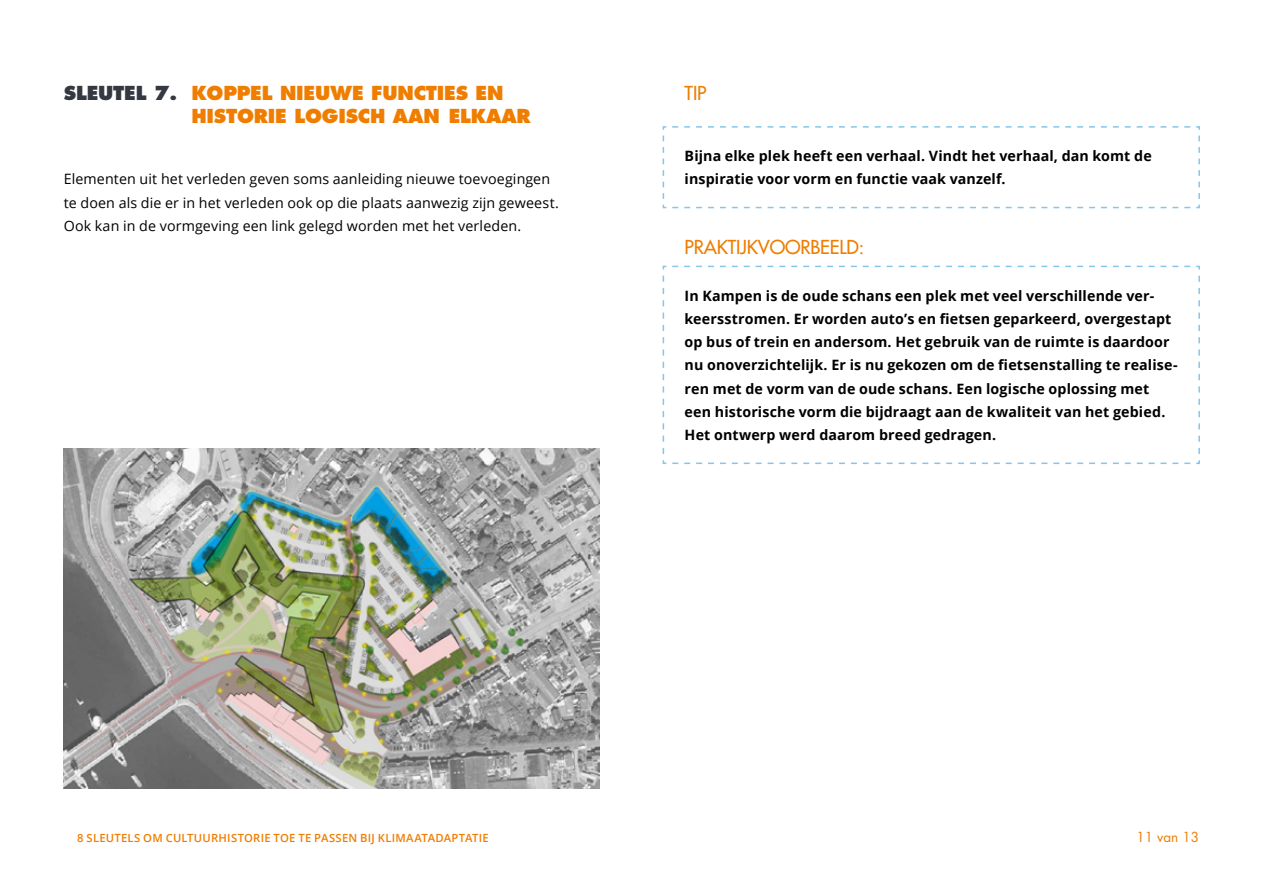
<style>
.page{position:relative;width:1263px;height:893px;background:#fff}
.page>*{position:absolute;margin:0;border:0;box-sizing:border-box;transform-origin:0 0}
.t1{font:800 18.75px/23.2px "Futura";letter-spacing:-.01em;color:#ef7d00}
.t2{font:18.75px "Futura";letter-spacing:-.01em;color:#ef7d00}
.t3{font:700 14.25px/23.2px "Open Sans";letter-spacing:.01em;color:#000}
.t4{font:14.25px/23.2px "Open Sans";letter-spacing:.01em;color:#000}
.t5{font:13.5px "Futura";color:#ef7d00}
.t6{font:600 11.25px "Open Sans";letter-spacing:.02em;color:#ef7d00}
.s1{color:#343841}
</style>
<div class="page">
<svg style="left:662px;top:126px;width:538px;height:83px"></svg>
<svg style="left:662px;top:265px;width:538px;height:199px"></svg>
<img style="left:64px;top:448px;width:536px;height:341px">
<h1 class="t1" style="left:191px;top:81px;width:341px;text-indent:-128px"><span class="s1">SLEUTEL 7.</span> KOPPEL NIEUWE FUNCTIES EN<br>HISTORIE LOGISCH AAN ELKAAR</h1>
<p class="t4" style="left:64px;top:167px;width:496px">Elementen uit het verleden geven soms aanleiding nieuwe toevoegingen te doen als die er in het verleden ook op die plaats aanwezig zijn geweest.<br>Ook kan in de vormgeving een link gelegd worden met het verleden.</p>
<h1 class="t2" style="left:685px;top:81px;width:23px">TIP</h1>
<p class="t3" style="left:685px;top:144px;width:469px">Bijna elke plek heeft een verhaal. Vindt het verhaal, dan komt de inspiratie voor vorm en functie vaak vanzelf.</p>
<h1 class="t2" style="left:685px;top:235px;width:181px">PRAKTIJKVOORBEELD:</h1>
<p class="t3" style="left:685px;top:283px;width:495px">In Kampen is de oude schans een plek met veel verschillende ver&shy;keersstromen. Er worden auto’s en fietsen geparkeerd, overgestapt op bus of trein en andersom. Het gebruik van de ruimte is daardoor nu onoverzichtelijk. Er is nu gekozen om de fietsenstalling te realise&shy;ren met de vorm van de oude schans. Een logische oplossing met een historische vorm die bijdraagt aan de kwaliteit van het gebied.<br>Het ontwerp werd daarom breed gedragen.</p>
<p class="t6" style="left:77px;top:830px;width:413px">8 SLEUTELS OM CULTUURHISTORIE TOE TE PASSEN BIJ KLIMAATADAPTATIE</p>
<p class="t5" style="left:1136px;top:828px;width:64px">11 van 13</p>
</div>
